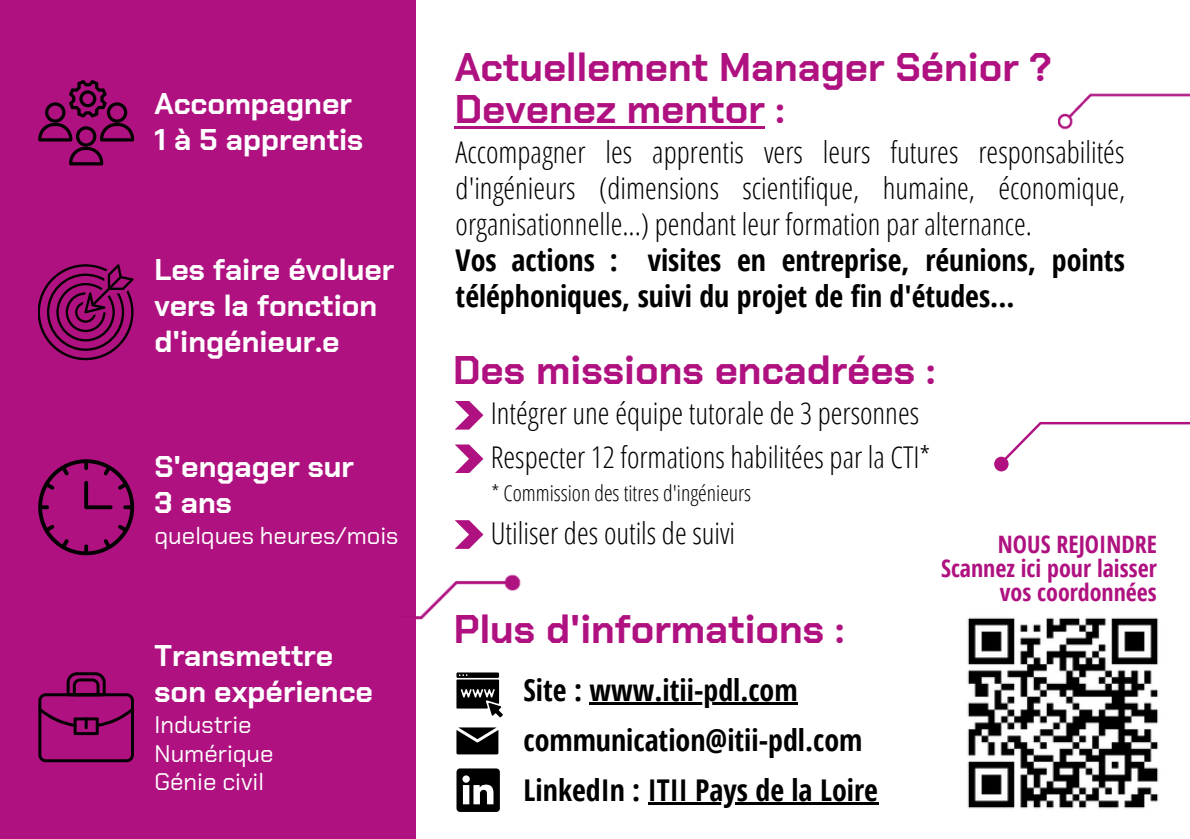
<style>
.page{position:relative;width:1190px;height:839px;background:#fff}
.page>*{position:absolute;margin:0;border:0;box-sizing:border-box;transform-origin:0 0}
.t1{font:700 40px/42px "Chakra Petch";color:#af1280}
.t2{font:300 30px/36px "Open Sans Condensed";color:#000;text-align:justify}
.t3{font:700 30px/36px "Open Sans Condensed";color:#000}
.t4{font:700 30px/36px "Chakra Petch";color:#fff}
.t5{font:700 24px "Open Sans Condensed";color:#af1280}
.t6{font:24px "Chakra Petch";color:#fff}
.t7{font:300 22px "Open Sans Condensed";color:#000}
</style>
<div class="page">
<div style="left:0;top:0;width:416px;height:838px;background:#af1280"></div>
<svg style="left:456px;top:768px;width:44px;height:43px"></svg>
<hr style="left:455px;top:126px;width:310px;height:3px;background:#af1280">
<img style="left:1059px;top:93px;width:131px;height:37px">
<svg style="left:994px;top:422px;width:196px;height:50px"></svg>
<svg style="left:455px;top:401px;width:28px;height:28px"></svg>
<svg style="left:455px;top:520px;width:28px;height:29px"></svg>
<svg style="left:38px;top:672px;width:96px;height:90px"></svg>
<svg style="left:456px;top:672px;width:47px;height:45px"></svg>
<svg style="left:38px;top:459px;width:96px;height:96px"></svg>
<svg style="left:38px;top:80px;width:96px;height:85px"></svg>
<svg style="left:38px;top:264px;width:96px;height:96px"></svg>
<img style="left:967px;top:617px;width:192px;height:192px">
<svg style="left:455px;top:444px;width:28px;height:29px"></svg>
<svg style="left:456px;top:727px;width:42px;height:27px"></svg>
<img style="left:416px;top:574px;width:105px;height:46px">
<hr style="left:590px;top:702px;width:208px;height:3px;background:#000">
<hr style="left:648px;top:802px;width:230px;height:3px;background:#000">
<p class="t4" style="left:155px;top:85px;width:199px">Accompagner</p>
<p class="t4" style="left:155px;top:121px;width:210px">1 à 5 apprentis</p>
<p class="t4" style="left:155px;top:252px;width:241px">Les faire évoluer</p>
<p class="t4" style="left:155px;top:288px;width:224px">vers la fonction d'ingénieur.e</p>
<p class="t1" style="left:455px;top:46px;width:599px">Actuellement Manager Sénior ?<br>Devenez mentor :</p>
<p class="t2" style="left:456px;top:134px;width:671px">Accompagner les apprentis vers leurs futures responsabilités d'ingénieurs (dimensions scientifique, humaine, économique, organisationnelle...) pendant leur formation par alternance.</p>
<p class="t3" style="left:456px;top:241px;width:671px">Vos actions : visites en entreprise, réunions, points téléphoniques, suivi du projet de fin d'études...</p>
<p class="t1" style="left:453px;top:349px;width:484px">Des missions encadrées :</p>
<p class="t2" style="left:491px;top:395px;width:430px">Intégrer une équipe tutorale de 3 personnes</p>
<p class="t2" style="left:491px;top:438px;width:441px">Respecter 12 formations habilitées par la CTI*</p>
<p class="t7" style="left:491px;top:477px;width:261px">* Commission des titres d'ingénieurs</p>
<p class="t4" style="left:155px;top:448px;width:201px">S'engager sur</p>
<p class="t4" style="left:155px;top:484px;width:79px">3 ans</p>
<p class="t6" style="left:155px;top:520px;width:246px">quelques heures/mois</p>
<p class="t2" style="left:491px;top:514px;width:246px">Utiliser des outils de suivi</p>
<p class="t4" style="left:155px;top:637px;width:180px">Transmettre</p>
<p class="t4" style="left:155px;top:673px;width:220px">son expérience</p>
<p class="t6" style="left:155px;top:709px;width:99px">Industrie</p>
<p class="t6" style="left:155px;top:738px;width:121px">Numérique</p>
<p class="t6" style="left:155px;top:766px;width:111px">Génie civil</p>
<p class="t1" style="left:454px;top:608px;width:392px">Plus d'informations :</p>
<p class="t3" style="left:524px;top:671px;width:276px">Site : www.itii-pdl.com</p>
<p class="t3" style="left:524px;top:721px;width:340px">communication@itii-pdl.com</p>
<p class="t3" style="left:524px;top:771px;width:356px">LinkedIn : ITII Pays de la Loire</p>
<p class="t5" style="left:998px;top:527px;width:160px">NOUS REJOINDRE</p>
<p class="t5" style="left:941px;top:551px;width:217px">Scannez ici pour laisser</p>
<p class="t5" style="left:1000px;top:575px;width:159px">vos coordonnées</p>
</div>
